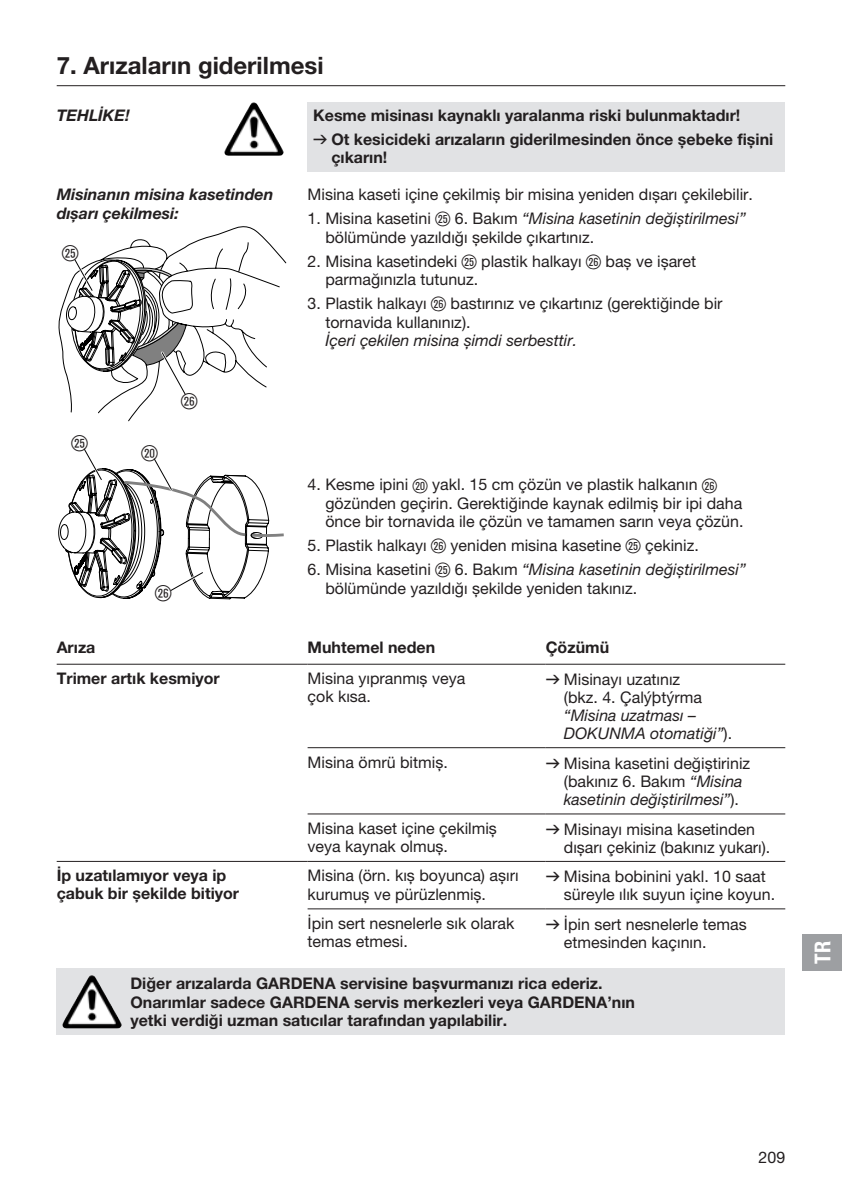
<style>
.page{position:relative;width:842px;height:1191px;background:#fff}
.page>*{position:absolute;margin:0;border:0;box-sizing:border-box;transform-origin:0 0}
.t1{font:700 24px "GARDENA Pro";color:#231f20}
.t2{font:22px "Ziffernim Kreisund Quadrat BQ";color:#231f20}
.t3{font:22px "GARDENA Pro Bo Cond";color:#fff}
.t4{font:16px/18.4px "GARDENA Pro";color:#231f20}
.t5{font:700 16px/18.4px "GARDENA Pro";color:#231f20}
.t6{font:italic 16px/18px "GARDENA Pro";color:#231f20}
.t7{font:italic 700 16px/18.4px "GARDENA Pro";color:#231f20}
.s1{font-family:"Formdruck";font-weight:400}
.s2{font-family:"Ziffernim Kreisund Quadrat BQ";font-size:20px}
.s3{font-style:italic}
.s4{font-family:"Formdruck"}
.s5{font-style:normal}
</style>
<div class="page">
<div style="left:308px;top:102px;width:477px;height:70px;background:#e1e2e4"></div>
<hr style="left:57px;top:85px;width:728px;height:1px;background:#231f20">
<img style="left:226px;top:103px;width:27px;height:44px">
<svg style="left:58px;top:226px;width:229px;height:374px"></svg>
<hr style="left:308px;top:813px;width:238px;height:1px;background:#231f20">
<hr style="left:546px;top:813px;width:239px;height:1px;background:#231f20">
<hr style="left:308px;top:664px;width:238px;height:1px;background:#231f20">
<hr style="left:546px;top:664px;width:239px;height:1px;background:#231f20">
<hr style="left:308px;top:747px;width:238px;height:1px;background:#231f20">
<hr style="left:546px;top:747px;width:239px;height:1px;background:#231f20">
<hr style="left:57px;top:664px;width:251px;height:1px;background:#231f20">
<hr style="left:57px;top:861px;width:251px;height:1px;background:#231f20">
<hr style="left:308px;top:861px;width:238px;height:1px;background:#231f20">
<hr style="left:546px;top:861px;width:239px;height:1px;background:#231f20">
<hr style="left:308px;top:908px;width:238px;height:1px;background:#231f20">
<hr style="left:546px;top:908px;width:239px;height:1px;background:#231f20">
<div style="left:57px;top:968px;width:728px;height:66px;background:#e1e2e4"></div>
<img style="left:63px;top:975px;width:28px;height:47px">
<div style="left:802px;top:934px;width:40px;height:36px;background:#9d9fa2"></div>
<h1 class="t1" style="left:57px;top:50px;width:268px">7. Arızaların giderilmesi</h1>
<p class="t7" style="left:57px;top:105px;width:75px">TEHLİKE!</p>
<p class="t5" style="left:313px;top:103px;width:461px;line-height:24px">Kesme misinası kaynaklı yaralanma riski bulunmaktadır!<br><span class="s1">v</span> Ot kesicideki arızaların giderilmesinden önce şebeke fişini</p>
<p class="t5" style="left:331px;top:148px;width:57px">çıkarın!</p>
<p class="t7" style="left:57px;top:185px;width:218px">Misinanın misina kasetinden dışarı çekilmesi:</p>
<p class="t4" style="left:308px;top:185px;width:447px">Misina kaseti içine çekilmiş bir misina yeniden dışarı çekilebilir.</p>
<p class="t4" style="left:325px;top:209px;width:422px;text-indent:-18px">1. Misina kasetini <span class="s2">g</span> 6. Bakım <span class="s3">“Misina kasetinin değiştirilmesi” </span>bölümünde yazıldığı şekilde çıkartınız.</p>
<p class="t4" style="left:325px;top:252px;width:372px;text-indent:-18px">2. Misina kasetindeki <span class="s2">g</span> plastik halkayı <span class="s2">h</span> baş ve işaret parmağınızla tutunuz.</p>
<p class="t4" style="left:325px;top:294px;width:399px;text-indent:-18px">3. Plastik halkayı <span class="s2">h</span> bastırınız ve çıkartınız (gerektiğinde bir tornavida kullanınız).</p>
<p class="t6" style="left:325px;top:331px;width:253px">İçeri çekilen misina şimdi serbesttir.</p>
<h2 class="t2" style="left:62px;top:241px;width:18px">g</h2>
<h2 class="t2" style="left:71px;top:430px;width:18px">g</h2>
<h2 class="t2" style="left:141px;top:440px;width:18px">p</h2>
<h2 class="t2" style="left:181px;top:388px;width:18px">h</h2>
<h2 class="t2" style="left:155px;top:580px;width:18px">h</h2>
<p class="t4" style="left:325px;top:475px;width:420px;text-indent:-18px">4. Kesme ipini <span class="s2">p</span> yakl. 15 cm çözün ve plastik halkanın <span class="s2">h </span>gözünden geçirin. Gerektiğinde kaynak edilmiş bir ipi daha önce bir tornavida ile çözün ve tamamen sarın veya çözün.</p>
<p class="t4" style="left:308px;top:536px;width:393px">5. Plastik halkayı <span class="s2">h</span> yeniden misina kasetine <span class="s2">g</span> çekiniz.</p>
<p class="t4" style="left:325px;top:560px;width:422px;text-indent:-18px">6. Misina kasetini <span class="s2">g</span> 6. Bakım <span class="s3">“Misina kasetinin değiştirilmesi” </span>bölümünde yazıldığı şekilde yeniden takınız.</p>
<p class="t5" style="left:57px;top:638px;width:40px">Arıza</p>
<p class="t5" style="left:308px;top:638px;width:129px">Muhtemel neden</p>
<p class="t5" style="left:546px;top:638px;width:65px">Çözümü</p>
<p class="t5" style="left:57px;top:669px;width:165px">Trimer artık kesmiyor</p>
<p class="t4" style="left:308px;top:669px;width:159px">Misina yıpranmış veya çok kısa.</p>
<p class="t4" style="left:564px;top:670px;width:140px;text-indent:-18px"><span class="s4">v</span> Misinayı uzatınız (bkz. 4. Çalýþtýrma</p>
<p class="t6" style="left:564px;top:706px;width:170px">“Misina uzatması –<br>DOKUNMA otomatiği”<span class="s5">).</span></p>
<p class="t4" style="left:308px;top:752px;width:142px">Misina ömrü bitmiş.</p>
<p class="t4" style="left:564px;top:753px;width:188px;text-indent:-18px"><span class="s4">v</span> Misina kasetini değiştiriniz (bakınız 6. Bakım <span class="s3">“Misina kasetinin değiştirilmesi”</span>).</p>
<p class="t4" style="left:308px;top:819px;width:191px">Misina kaset içine çekilmiş veya kaynak olmuş.</p>
<p class="t4" style="left:564px;top:820px;width:208px;text-indent:-18px"><span class="s4">v</span> Misinayı misina kasetinden dışarı çekiniz (bakınız yukarı).</p>
<p class="t5" style="left:57px;top:866px;width:184px">İp uzatılamıyor veya ip çabuk bir şekilde bitiyor</p>
<p class="t4" style="left:308px;top:866px;width:212px">Misina (örn. kış boyunca) aşırı kurumuş ve pürüzlenmiş.</p>
<p class="t4" style="left:564px;top:867px;width:213px;text-indent:-18px"><span class="s4">v</span> Misina bobinini yakl. 10 saat süreyle ılık suyun içine koyun.</p>
<p class="t4" style="left:308px;top:913px;width:208px">İpin sert nesnelerle sık olarak temas etmesi.</p>
<p class="t4" style="left:564px;top:914px;width:184px;text-indent:-18px"><span class="s4">v</span> İpin sert nesnelerle temas etmesinden kaçının.</p>
<p class="t5" style="left:130px;top:974px;width:506px">Diğer arızalarda GARDENA servisine başvurmanızı rica ederiz.<br>Onarımlar sadece GARDENA servis merkezleri veya GARDENA’nın yetki verdiği uzman satıcılar tarafından yapılabilir.</p>
<h2 class="t3" style="left:809px;top:963px;width:24px;rotate:-90deg">TR</h2>
<p class="t4" style="left:759px;top:1147px;width:28px">209</p>
</div>
